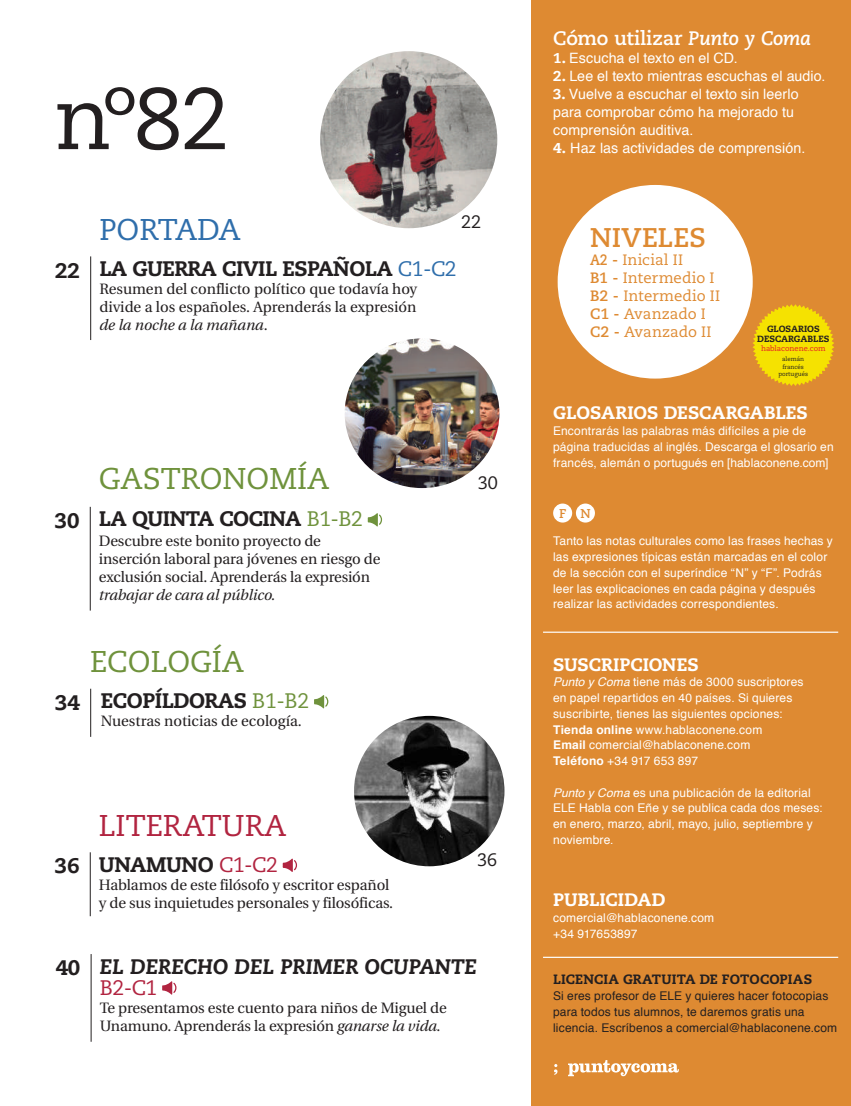
<style>
.page{position:relative;width:851px;height:1106px;background:#fff}
.page>*{position:absolute;margin:0;border:0;box-sizing:border-box;transform-origin:0 0}
.t1{font:87px "Caecilia";color:#231f20}
.t2{font:30px "Caecilia";color:#6f923c}
.t3{font:30px "Caecilia";color:#b12440}
.t4{font:30px "Caecilia";letter-spacing:-.02em;color:#2f6eab}
.t5{font:700 27px "Caecilia";color:#de8a32}
.t6{font:800 21px "Caecilia";letter-spacing:-.025em;color:#231f20}
.t7{font:italic 800 21px/21px "Caecilia";color:#231f20}
.t8{font:700 19.5px "Caecilia";letter-spacing:-.005em;color:#fff}
.t9{font:800 18px "Caecilia";letter-spacing:-.005em;color:#fff}
.t10{font:18px "Caecilia";color:#231f20}
.t11{font:15px/18px "Utopia";letter-spacing:-.01em;color:#231f20}
.t12{font:15px/18px "Caecilia";letter-spacing:.005em;color:#de8a32}
.t13{font:italic 15px "Utopia";letter-spacing:-.01em;color:#231f20}
.t14{font:14.25px/18px "Helvetica";letter-spacing:.005em;color:#fff}
.t15{font:800 13.5px "Caecilia";letter-spacing:.01em;color:#231f20}
.t16{font:700 12.75px "Caecilia";color:#de8a32}
.t17{font:12px/15.8px "Helvetica";letter-spacing:.01em;color:#fff}
.t18{font:12px/15.8px "Helvetica";letter-spacing:.01em;color:#231f20}
.t19{font:800 9px/10.5px "Caecilia";color:#231f20;text-align:center}
.t20{font:7.5px "Caecilia";color:#e71c23}
.t21{font:6px/7.5px "Caecilia";color:#231f20;text-align:center}
.s1{font-weight:400;color:#2f6eab}
.s2{font-style:italic}
.s3{font-weight:400;color:#6f923c}
.s4{font-weight:400;color:#b12440}
.s5{font-style:normal}
.s6{font-weight:400;font-style:normal;color:#b12440}
.s7{font-family:"Caecilia";font-weight:800}
.s8{font-weight:700}
</style>
<div class="page">
<div style="left:531px;top:0;width:319px;height:1106px;background:#de8a32"></div>
<div style="left:557px;top:185px;width:195px;height:193px;background:#fff;border-radius:50%"></div>
<hr style="left:543px;top:631px;width:295px;height:2px;background:#fff">
<svg style="left:554px;top:1064px;width:3px;height:10px"></svg>
<svg style="left:568px;top:1060px;width:110px;height:16px"></svg>
<hr style="left:543px;top:956px;width:295px;height:2px;background:#fff">
<svg style="left:752px;top:304px;width:82px;height:82px"></svg>
<img style="left:320px;top:51px;width:177px;height:177px;border-radius:88px">
<img style="left:354px;top:716px;width:150px;height:150px;border-radius:75px">
<div style="left:553px;top:503px;width:19px;height:19px;background:#fff;border-radius:50%"></div>
<div style="left:576px;top:503px;width:19px;height:19px;background:#fff;border-radius:50%"></div>
<hr style="left:90px;top:852px;width:1px;height:64px;background:#231f20">
<svg style="left:282px;top:858px;width:15px;height:14px"></svg>
<hr style="left:90px;top:256px;width:1px;height:84px;background:#231f20">
<img style="left:344px;top:338px;width:155px;height:150px">
<hr style="left:90px;top:507px;width:1px;height:103px;background:#231f20">
<svg style="left:367px;top:513px;width:15px;height:13px"></svg>
<hr style="left:91px;top:954px;width:1px;height:87px;background:#231f20">
<svg style="left:162px;top:981px;width:14px;height:13px"></svg>
<hr style="left:90px;top:688px;width:1px;height:49px;background:#231f20">
<svg style="left:314px;top:695px;width:14px;height:13px"></svg>
<h1 class="t1" style="left:54px;top:68px;width:176px">nº82</h1>
<h3 class="t10" style="left:461px;top:212px;width:22px">22</h3>
<h2 class="t4" style="left:99px;top:212px;width:143px">PORTADA</h2>
<h3 class="t6" style="left:55px;top:256px;width:403px">22 LA GUERRA CIVIL ESPAÑOLA <span class="s1">C1-C2</span></h3>
<p class="t11" style="left:99px;top:280px;width:319px;text-align:justify">Resumen del conflicto político que todavía hoy divide a los españoles. Aprenderás la expresión <span class="s2">de la noche a la mañana</span>.</p>
<h2 class="t2" style="left:99px;top:461px;width:232px">GASTRONOMÍA</h2>
<h3 class="t6" style="left:55px;top:506px;width:309px">30 LA QUINTA COCINA <span class="s3">B1-B2</span></h3>
<p class="t11" style="left:99px;top:532px;width:283px">Descubre este bonito proyecto de inserción laboral para jóvenes en riesgo de exclusión social. Aprenderás la expresión</p>
<p class="t13" style="left:99px;top:586px;width:178px">trabajar de cara al público.</p>
<h2 class="t2" style="left:90px;top:644px;width:155px">ECOLOGÍA</h2>
<h3 class="t6" style="left:55px;top:688px;width:255px">34 ECOPÍLDORAS <span class="s3">B1-B2</span></h3>
<p class="t11" style="left:101px;top:712px;width:202px">Nuestras noticias de ecología.</p>
<h2 class="t3" style="left:99px;top:808px;width:189px">LITERATURA</h2>
<h3 class="t6" style="left:55px;top:851px;width:224px">36 UNAMUNO <span class="s4">C1-C2</span></h3>
<p class="t11" style="left:99px;top:876px;width:295px">Hablamos de este filósofo y escritor español y de sus inquietudes personales y filosóficas.</p>
<h3 class="t10" style="left:477px;top:472px;width:22px">30</h3>
<h3 class="t10" style="left:477px;top:849px;width:22px">36</h3>
<h3 class="t7" style="left:100px;top:956px;width:378px;text-indent:-44px"><span class="s5">40</span> EL DERECHO DEL PRIMER OCUPANTE<br><span class="s6">B2-C1</span></h3>
<p class="t11" style="left:100px;top:998px;width:348px">Te presentamos este cuento para niños de Miguel de<br>Unamuno. Aprenderás la expresión <span class="s2">ganarse la vida</span>.</p>
<h3 class="t8" style="left:553px;top:27px;width:260px">Cómo utilizar <span class="s2">Punto y Coma</span></h3>
<p class="t14" style="left:553px;top:50px;width:186px"><span class="s7">1.</span> Escucha el texto en el CD.</p>
<p class="t14" style="left:553px;top:68px;width:274px"><span class="s7">2.</span> Lee el texto mientras escuchas el audio.</p>
<p class="t14" style="left:553px;top:86px;width:247px"><span class="s7">3.</span> Vuelve a escuchar el texto sin leerlo para comprobar cómo ha mejorado tu comprensión auditiva.</p>
<p class="t14" style="left:553px;top:140px;width:254px"><span class="s7">4.</span> Haz las actividades de comprensión.</p>
<h3 class="t5" style="left:590px;top:222px;width:117px">NIVELES</h3>
<p class="t12" style="left:590px;top:251px;width:131px"><span class="s8">A2 -</span> Inicial II<br><span class="s8">B1 -</span> Intermedio I<br><span class="s8">B2 -</span> Intermedio II<br><span class="s8">C1 -</span> Avanzado I<br><span class="s8">C2 -</span> Avanzado II</p>
<p class="t19" style="left:757px;top:323px;width:74px">GLOSARIOS<br>DESCARGABLES</p>
<p class="t20" style="left:760px;top:344px;width:66px">hablaconene.com</p>
<p class="t21" style="left:778px;top:356px;width:31px">alemán francés portugués</p>
<h3 class="t9" style="left:553px;top:402px;width:256px">GLOSARIOS DESCARGABLES</h3>
<p class="t17" style="left:553px;top:424px;width:282px">Encontrarás las palabras más difíciles a pie de página traducidas al inglés. Descarga el glosario en francés, alemán o portugués en [hablaconene.com]</p>
<p class="t16" style="left:559px;top:506px;width:33px">F N</p>
<p class="t17" style="left:553px;top:534px;width:281px">Tanto las notas culturales como las frases hechas y las expresiones típicas están marcadas en el color de la sección con el superíndice “N” y “F”. Podrás leer las explicaciones en cada página y después realizar las actividades correspondientes.</p>
<h3 class="t9" style="left:553px;top:653px;width:147px">SUSCRIPCIONES</h3>
<p class="t17" style="left:553px;top:675px;width:252px"><span class="s2">Punto y Coma</span> tiene más de 3000 suscriptores en papel repartidos en 40 países. Si quieres suscribirte, tienes las siguientes opciones:<br><span class="s8">Tienda online</span> www.hablaconene.com<br><span class="s8">Email</span> comercial@hablaconene.com <span class="s8">Teléfono</span> +34 917 653 897</p>
<p class="t17" style="left:553px;top:785px;width:271px"><span class="s2">Punto y Coma</span> es una publicación de la editorial ELE Habla con Eñe y se publica cada dos meses: en enero, marzo, abril, mayo, julio, septiembre y noviembre.</p>
<h3 class="t9" style="left:553px;top:888px;width:114px">PUBLICIDAD</h3>
<p class="t17" style="left:553px;top:911px;width:163px">comercial@hablaconene.com +34 917653897</p>
<p class="t15" style="left:553px;top:971px;width:260px">LICENCIA GRATUITA DE FOTOCOPIAS</p>
<p class="t18" style="left:553px;top:989px;width:285px">Si eres profesor de ELE y quieres hacer fotocopias para todos tus alumnos, te daremos gratis una licencia. Escríbenos a comercial@hablaconene.com</p>
</div>
